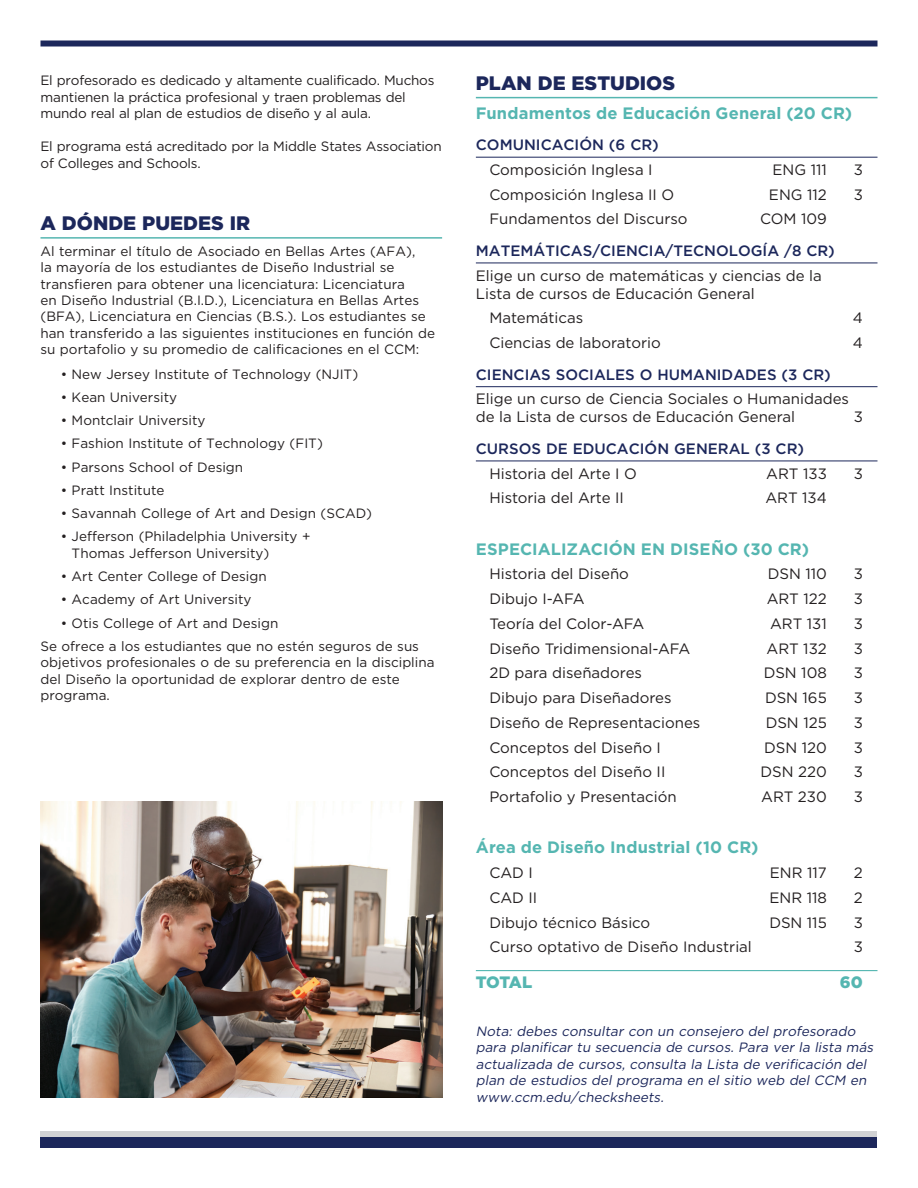
<style>
.page{position:relative;width:918px;height:1188px;background:#fff}
.page>*{position:absolute;margin:0;border:0;box-sizing:border-box;transform-origin:0 0}
.t1{font:900 19.5px "Gotham";color:#1c275b}
.t2{font:700 16.5px "Gotham";letter-spacing:.005em;color:#55b6b1}
.t3{font:900 16.5px "Gotham";letter-spacing:-.03em;color:#55b6b1}
.t4{font:15px/18px "Gotham";color:#231f20}
.t5{font:500 15px "Gotham";color:#1c275b}
.t6{font:13.5px/16.5px "Gotham";color:#231f20}
.t7{font:italic 13.5px/16.5px "Gotham";color:#1c275b}
</style>
<div class="page">
<hr style="left:40px;top:237px;width:402px;height:2px;background:#55b6b1">
<hr style="left:476px;top:97px;width:402px;height:1px;background:#55b6b1">
<hr style="left:476px;top:157px;width:402px;height:1px;background:#1c275b">
<hr style="left:476px;top:263px;width:402px;height:1px;background:#1c275b">
<hr style="left:476px;top:386px;width:402px;height:1px;background:#1c275b">
<hr style="left:476px;top:461px;width:402px;height:1px;background:#1c275b">
<hr style="left:476px;top:970px;width:402px;height:1px;background:#55b6b1">
<div style="left:40px;top:1131px;width:837px;height:17px;background:#d1d2d4"></div>
<div style="left:40px;top:1137px;width:837px;height:11px;background:#1c275b"></div>
<div style="left:40px;top:40px;width:838px;height:6px;background:#1c275b"></div>
<img style="left:40px;top:801px;width:402px;height:296px">
<p class="t6" style="left:40px;top:72px;width:396px">El profesorado es dedicado y altamente cualificado. Muchos mantienen la práctica profesional y traen problemas del mundo real al plan de estudios de diseño y al aula.</p>
<p class="t6" style="left:40px;top:138px;width:403px">El programa está acreditado por la Middle States Association of Colleges and Schools.</p>
<h1 class="t1" style="left:40px;top:210px;width:211px">A DÓNDE PUEDES IR</h1>
<p class="t6" style="left:40px;top:242px;width:396px">Al terminar el título de Asociado en Bellas Artes (AFA),<br>la mayoría de los estudiantes de Diseño Industrial se transfieren para obtener una licenciatura: Licenciatura<br>en Diseño Industrial (B.I.D.), Licenciatura en Bellas Artes (BFA), Licenciatura en Ciencias (B.S.). Los estudiantes se han transferido a las siguientes instituciones en función de su portafolio y su promedio de calificaciones en el CCM:</p>
<p class="t6" style="left:61px;top:365px;width:299px">• New Jersey Institute of Technology (NJIT)</p>
<p class="t6" style="left:61px;top:388px;width:118px">• Kean University</p>
<p class="t6" style="left:61px;top:412px;width:146px">• Montclair University</p>
<p class="t6" style="left:61px;top:435px;width:264px">• Fashion Institute of Technology (FIT)</p>
<p class="t6" style="left:61px;top:458px;width:184px">• Parsons School of Design</p>
<p class="t6" style="left:61px;top:481px;width:105px">• Pratt Institute</p>
<p class="t6" style="left:61px;top:505px;width:313px">• Savannah College of Art and Design (SCAD)</p>
<p class="t6" style="left:72px;top:528px;width:240px;text-indent:-11px">• Jefferson (Philadelphia University +<br>Thomas Jefferson University)</p>
<p class="t6" style="left:61px;top:568px;width:208px">• Art Center College of Design</p>
<p class="t6" style="left:61px;top:591px;width:192px">• Academy of Art University</p>
<p class="t6" style="left:40px;top:611px;width:380px;line-height:23.2px;text-indent:20px">• Otis College of Art and Design<br>Se ofrece a los estudiantes que no estén seguros de sus</p>
<p class="t6" style="left:40px;top:654px;width:396px">objetivos profesionales o de su preferencia en la disciplina del Diseño la oportunidad de explorar dentro de este programa.</p>
<h1 class="t1" style="left:476px;top:70px;width:201px">PLAN DE ESTUDIOS</h1>
<p class="t2" style="left:476px;top:102px;width:378px">Fundamentos de Educación General (20 CR)</p>
<p class="t5" style="left:476px;top:135px;width:184px">COMUNICACIÓN (6 CR)</p>
<p class="t4" style="left:489px;top:160px;width:165px">Composición Inglesa I</p>
<p class="t4" style="left:773px;top:160px;width:56px">ENG 111</p>
<p class="t4" style="left:854px;top:160px;width:11px">3</p>
<p class="t4" style="left:489px;top:185px;width:186px">Composición Inglesa II O</p>
<p class="t4" style="left:769px;top:185px;width:59px">ENG 112</p>
<p class="t4" style="left:854px;top:185px;width:11px">3</p>
<p class="t4" style="left:489px;top:210px;width:200px">Fundamentos del Discurso</p>
<p class="t4" style="left:760px;top:210px;width:68px">COM 109</p>
<p class="t5" style="left:476px;top:241px;width:361px">MATEMÁTICAS/CIENCIA/TECNOLOGÍA /8 CR)</p>
<p class="t4" style="left:476px;top:266px;width:347px">Elige un curso de matemáticas y ciencias de la<br>Lista de cursos de Educación General</p>
<p class="t4" style="left:489px;top:309px;width:95px">Matemáticas</p>
<p class="t4" style="left:853px;top:309px;width:12px">4</p>
<p class="t4" style="left:489px;top:333px;width:173px">Ciencias de laboratorio</p>
<p class="t4" style="left:853px;top:333px;width:12px">4</p>
<p class="t5" style="left:476px;top:364px;width:357px">CIENCIAS SOCIALES O HUMANIDADES (3 CR)</p>
<p class="t4" style="left:476px;top:390px;width:375px">Elige un curso de Ciencia Sociales o Humanidades de la Lista de cursos de Educación General</p>
<p class="t4" style="left:854px;top:408px;width:11px">3</p>
<p class="t5" style="left:476px;top:439px;width:330px">CURSOS DE EDUCACIÓN GENERAL (3 CR)</p>
<p class="t4" style="left:489px;top:464px;width:149px">Historia del Arte I O</p>
<p class="t4" style="left:766px;top:464px;width:62px">ART 133</p>
<p class="t4" style="left:854px;top:464px;width:11px">3</p>
<p class="t4" style="left:489px;top:489px;width:136px">Historia del Arte II</p>
<p class="t4" style="left:765px;top:489px;width:63px">ART 134</p>
<p class="t2" style="left:476px;top:538px;width:335px">ESPECIALIZACIÓN EN DISEÑO (30 CR)</p>
<p class="t4" style="left:489px;top:565px;width:141px">Historia del Diseño</p>
<p class="t4" style="left:768px;top:565px;width:60px">DSN 110</p>
<p class="t4" style="left:854px;top:565px;width:11px">3</p>
<p class="t4" style="left:489px;top:589px;width:97px">Dibujo I-AFA</p>
<p class="t4" style="left:767px;top:589px;width:62px">ART 122</p>
<p class="t4" style="left:854px;top:589px;width:11px">3</p>
<p class="t4" style="left:489px;top:614px;width:157px">Teoría del Color-AFA</p>
<p class="t4" style="left:770px;top:614px;width:58px">ART 131</p>
<p class="t4" style="left:854px;top:614px;width:11px">3</p>
<p class="t4" style="left:489px;top:639px;width:202px">Diseño Tridimensional-AFA</p>
<p class="t4" style="left:767px;top:639px;width:62px">ART 132</p>
<p class="t4" style="left:854px;top:639px;width:11px">3</p>
<p class="t4" style="left:489px;top:664px;width:154px">2D para diseñadores</p>
<p class="t4" style="left:764px;top:664px;width:65px">DSN 108</p>
<p class="t4" style="left:854px;top:664px;width:11px">3</p>
<p class="t4" style="left:489px;top:688px;width:184px">Dibujo para Diseñadores</p>
<p class="t4" style="left:765px;top:688px;width:63px">DSN 165</p>
<p class="t4" style="left:854px;top:688px;width:11px">3</p>
<p class="t4" style="left:489px;top:713px;width:213px">Diseño de Representaciones</p>
<p class="t4" style="left:766px;top:713px;width:63px">DSN 125</p>
<p class="t4" style="left:854px;top:713px;width:11px">3</p>
<p class="t4" style="left:489px;top:738px;width:173px">Conceptos del Diseño I</p>
<p class="t4" style="left:764px;top:738px;width:64px">DSN 120</p>
<p class="t4" style="left:854px;top:738px;width:11px">3</p>
<p class="t4" style="left:489px;top:763px;width:177px">Conceptos del Diseño II</p>
<p class="t4" style="left:761px;top:763px;width:68px">DSN 220</p>
<p class="t4" style="left:854px;top:763px;width:11px">3</p>
<p class="t4" style="left:489px;top:787px;width:189px">Portafolio y Presentación</p>
<p class="t4" style="left:761px;top:787px;width:67px">ART 230</p>
<p class="t4" style="left:854px;top:787px;width:11px">3</p>
<p class="t2" style="left:476px;top:837px;width:284px">Área de Diseño Industrial (10 CR)</p>
<p class="t4" style="left:489px;top:864px;width:45px">CAD I</p>
<p class="t4" style="left:770px;top:864px;width:58px">ENR 117</p>
<p class="t4" style="left:854px;top:864px;width:10px">2</p>
<p class="t4" style="left:489px;top:888px;width:49px">CAD II</p>
<p class="t4" style="left:769px;top:888px;width:59px">ENR 118</p>
<p class="t4" style="left:854px;top:888px;width:10px">2</p>
<p class="t4" style="left:489px;top:913px;width:162px">Dibujo técnico Básico</p>
<p class="t4" style="left:769px;top:913px;width:59px">DSN 115</p>
<p class="t4" style="left:854px;top:913px;width:11px">3</p>
<p class="t4" style="left:489px;top:938px;width:264px">Curso optativo de Diseño Industrial</p>
<p class="t4" style="left:854px;top:938px;width:11px">3</p>
<p class="t3" style="left:476px;top:970px;width:58px">TOTAL</p>
<p class="t3" style="left:840px;top:970px;width:24px">60</p>
<p class="t7" style="left:476px;top:1022px;width:402px">Nota: debes consultar con un consejero del profesorado para planificar tu secuencia de cursos. Para ver la lista más actualizada de cursos, consulta la Lista de verificación del plan de estudios del programa en el sitio web del CCM en www.ccm.edu/checksheets.</p>
</div>
